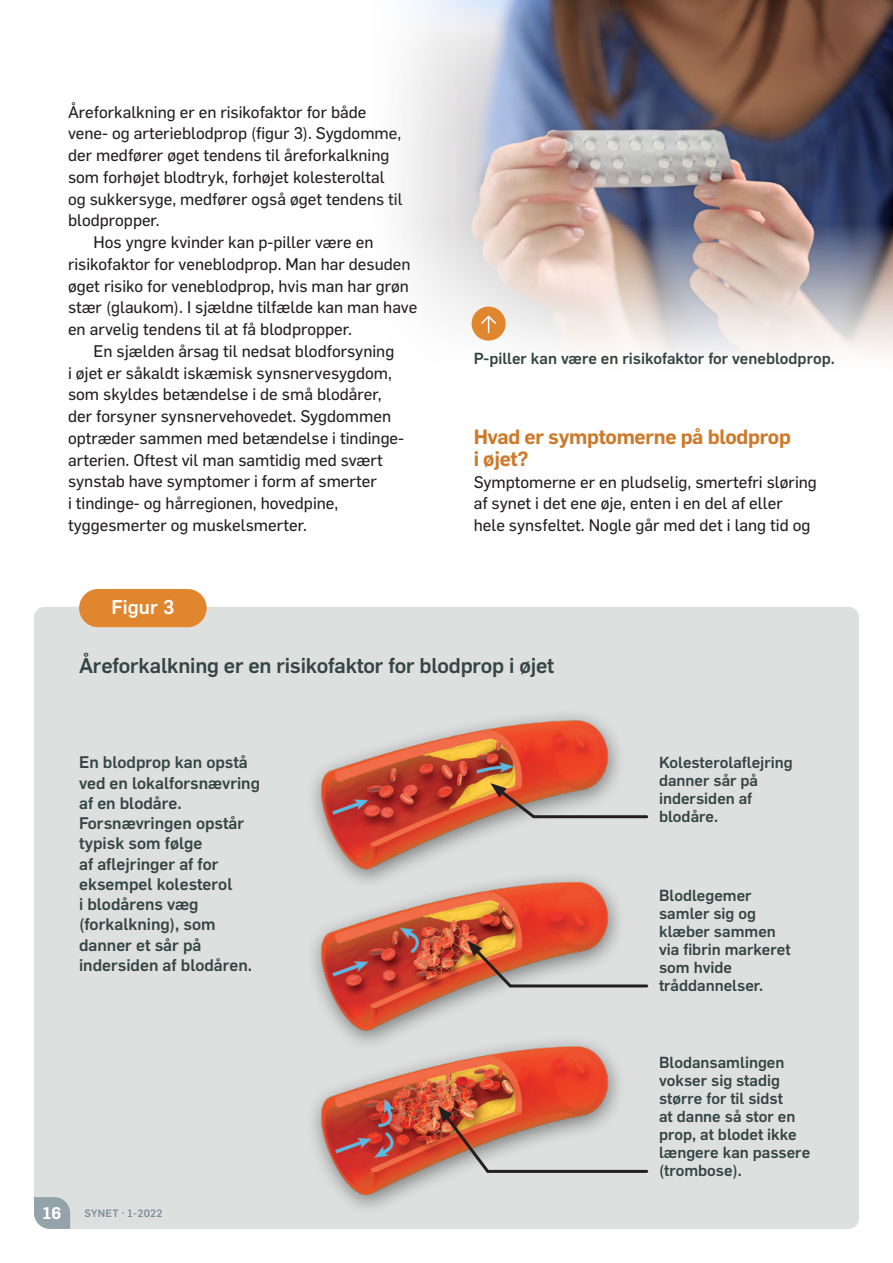
<style>
.page{position:relative;width:893px;height:1263px;background:#fff}
.page>*{position:absolute;margin:0;border:0;box-sizing:border-box;transform-origin:0 0}
.t1{font:500 21px "Flama";letter-spacing:-.01em;color:#354542}
.t2{font:600 20.25px/21.8px "Flama";letter-spacing:-.015em;color:#cc7a2a}
.t3{font:500 19.5px "Flama";letter-spacing:.005em;color:#fff}
.t4{font:16.5px/21.8px "Flama Basic";color:#231f20}
.t5{font:500 16.5px/20.2px "Flama";color:#354542}
.t6{font:600 16.5px "Flama";color:#fff}
.t7{font:500 15.75px/18px "Flama";color:#354542}
.t8{font:500 10.5px "Flama";letter-spacing:.025em;color:#7f8e96}
</style>
<div class="page">
<div style="left:34px;top:607px;width:825px;height:622px;background:#dee0df"></div>
<img style="left:285px;top:692px;width:402px;height:537px">
<svg style="left:490px;top:783px;width:48px;height:38px;background:#ba7256"></svg>
<svg style="left:467px;top:940px;width:47px;height:50px;background:#c37c4f"></svg>
<img style="left:438px;top:1105px;width:54px;height:70px">
<hr style="left:534px;top:815px;width:113px;height:3px;background:#231f20">
<hr style="left:511px;top:984px;width:136px;height:3px;background:#231f20">
<hr style="left:488px;top:1170px;width:159px;height:3px;background:#231f20">
<div style="left:79px;top:589px;width:128px;height:38px;background:#e0862f;border-radius:19px"></div>
<img style="left:403px;top:0;width:490px;height:357px">
<div style="left:472px;top:307px;width:34px;height:34px;background:#e0862f;border-radius:50%"></div>
<svg style="left:481px;top:315px;width:15px;height:17px"></svg>
<svg style="left:34px;top:1197px;width:36px;height:32px"></svg>
<p class="t4" style="left:68px;top:100px;width:300px">Åreforkalkning er en risikofaktor for både</p>
<p class="t4" style="left:68px;top:122px;width:335px">vene- og arterieblodprop (figur 3). Sygdomme,</p>
<p class="t4" style="left:68px;top:143px;width:323px">der medfører øget tendens til åreforkalkning</p>
<p class="t4" style="left:68px;top:165px;width:318px">som forhøjet blodtryk, forhøjet kolesteroltal</p>
<p class="t4" style="left:68px;top:187px;width:336px">og sukkersyge, medfører også øget tendens til</p>
<p class="t4" style="left:68px;top:209px;width:93px">blodpropper.</p>
<p class="t4" style="left:94px;top:230px;width:281px">Hos yngre kvinder kan p-piller være en</p>
<p class="t4" style="left:68px;top:252px;width:344px">risikofaktor for veneblodprop. Man har desuden</p>
<p class="t4" style="left:68px;top:274px;width:342px">øget risiko for veneblodprop, hvis man har grøn</p>
<p class="t4" style="left:68px;top:296px;width:351px">stær (glaukom). I sjældne tilfælde kan man have</p>
<p class="t4" style="left:68px;top:317px;width:285px">en arvelig tendens til at få blodpropper.</p>
<p class="t4" style="left:94px;top:339px;width:302px">En sjælden årsag til nedsat blodforsyning</p>
<p class="t4" style="left:68px;top:361px;width:325px">i øjet er såkaldt iskæmisk synsnervesygdom,</p>
<p class="t4" style="left:68px;top:383px;width:315px">som skyldes betændelse i de små blodårer,</p>
<p class="t4" style="left:68px;top:404px;width:325px">der forsyner synsnervehovedet. Sygdommen</p>
<p class="t4" style="left:68px;top:426px;width:336px">optræder sammen med betændelse i tindinge-</p>
<p class="t4" style="left:68px;top:448px;width:316px">arterien. Oftest vil man samtidig med svært</p>
<p class="t4" style="left:68px;top:470px;width:310px">synstab have symptomer i form af smerter</p>
<p class="t4" style="left:68px;top:491px;width:272px">i tindinge- og hårregionen, hovedpine,</p>
<p class="t4" style="left:68px;top:513px;width:240px">tyggesmerter og muskelsmerter.</p>
<p class="t7" style="left:474px;top:348px;width:363px">P-piller kan være en risikofaktor for veneblodprop.</p>
<p class="t2" style="left:474px;top:424px;width:319px">Hvad er symptomerne på blodprop i øjet?</p>
<p class="t4" style="left:474px;top:470px;width:345px">Symptomerne er en pludselig, smertefri sløring af synet i det ene øje, enten i en del af eller hele synsfeltet. Nogle går med det i lang tid og</p>
<p class="t3" style="left:111px;top:593px;width:65px">Figur 3</p>
<p class="t1" style="left:79px;top:650px;width:477px">Åreforkalkning er en risikofaktor for blodprop i øjet</p>
<p class="t5" style="left:79px;top:751px;width:182px">En blodprop kan opstå ved en lokalforsnævring af en blodåre.<br>Forsnævringen opstår typisk som følge<br>af aflejringer af for eksempel kolesterol<br>i blodårens væg (forkalkning), som danner et sår på indersiden af blodåren.</p>
<p class="t6" style="left:43px;top:1201px;width:20px">16</p>
<p class="t8" style="left:84px;top:1206px;width:80px">SYNET · 1-2022</p>
<p class="t7" style="left:659px;top:752px;width:135px">Kolesterolaflejring danner sår på indersiden af blodåre.</p>
<p class="t7" style="left:659px;top:886px;width:133px">Blodlegemer samler sig og klæber sammen via fibrin markeret som hvide tråddannelser.</p>
<p class="t7" style="left:659px;top:1052px;width:153px">Blodansamlingen vokser sig stadig større for til sidst<br>at danne så stor en prop, at blodet ikke længere kan passere (trombose).</p>
</div>
